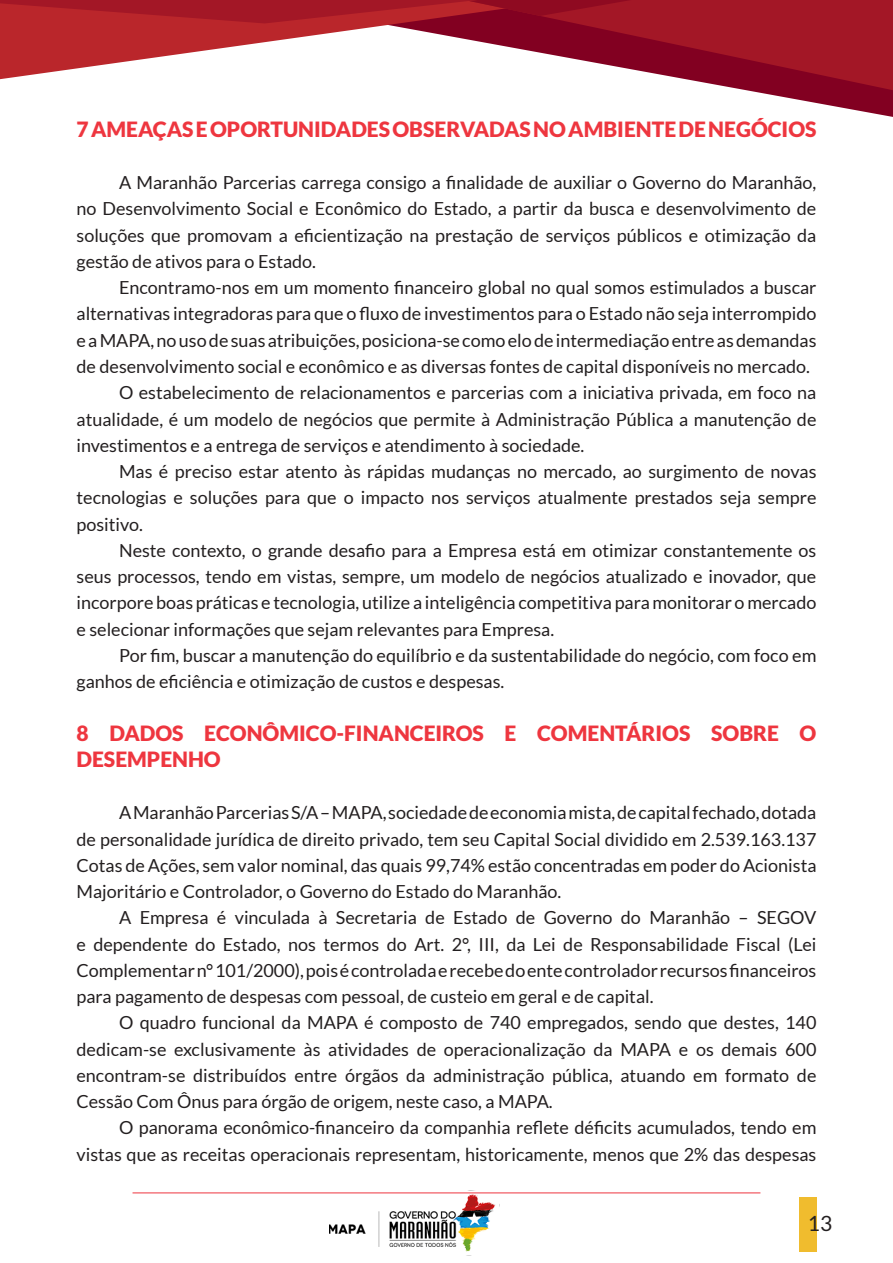
<style>
.page{position:relative;width:893px;height:1263px;background:#fff}
.page>*{position:absolute;margin:0;border:0;box-sizing:border-box;transform-origin:0 0}
.t1{font:900 21px/26.2px "Lato";color:#ee363f}
.t2{font:21px "Lato";color:#231f20}
.t3{font:18px/26.2px "Lato";color:#231f20;text-align:justify}
</style>
<div class="page">
<div style="left:799px;top:1197px;width:17px;height:55px;background:#f0bc2e"></div>
<svg style="left:745px;top:90px;width:148px;height:27px"></svg>
<svg style="left:0;top:0;width:893px;height:90px"></svg>
<img style="left:329px;top:1190px;width:171px;height:66px">
<hr style="left:133px;top:1192px;width:627px;height:1px;background:#ee353e">
<p class="t1" style="left:77px;top:115px;width:741px">7 AMEAÇAS E OPORTUNIDADES OBSERVADAS NO AMBIENTE DE NEGÓCIOS</p>
<p class="t3" style="left:77px;top:169px;width:741px;text-indent:43px">A Maranhão Parcerias carrega consigo a finalidade de auxiliar o Governo do Maranhão, no Desenvolvimento Social e Econômico do Estado, a partir da busca e desenvolvimento de soluções que promovam a eficientização na prestação de serviços públicos e otimização da gestão de ativos para o Estado.</p>
<p class="t3" style="left:77px;top:274px;width:741px;text-indent:43px">Encontramo-nos em um momento financeiro global no qual somos estimulados a buscar alternativas integradoras para que o fluxo de investimentos para o Estado não seja interrompido e a MAPA, no uso de suas atribuições, posiciona-se como elo de intermediação entre as demandas de desenvolvimento social e econômico e as diversas fontes de capital disponíveis no mercado.</p>
<p class="t3" style="left:77px;top:379px;width:741px;text-indent:43px">O estabelecimento de relacionamentos e parcerias com a iniciativa privada, em foco na atualidade, é um modelo de negócios que permite à Administração Pública a manutenção de investimentos e a entrega de serviços e atendimento à sociedade.</p>
<p class="t3" style="left:77px;top:458px;width:741px;text-indent:43px">Mas é preciso estar atento às rápidas mudanças no mercado, ao surgimento de novas tecnologias e soluções para que o impacto nos serviços atualmente prestados seja sempre positivo.</p>
<p class="t3" style="left:77px;top:537px;width:741px;text-indent:43px">Neste contexto, o grande desafio para a Empresa está em otimizar constantemente os seus processos, tendo em vistas, sempre, um modelo de negócios atualizado e inovador, que incorpore boas práticas e tecnologia, utilize a inteligência competitiva para monitorar o mercado e selecionar informações que sejam relevantes para Empresa.</p>
<p class="t3" style="left:77px;top:642px;width:741px;text-indent:43px">Por fim, buscar a manutenção do equilíbrio e da sustentabilidade do negócio, com foco em ganhos de eficiência e otimização de custos e despesas.</p>
<p class="t1" style="left:77px;top:719px;width:741px">8 DADOS ECONÔMICO-FINANCEIROS E COMENTÁRIOS SOBRE O<br>DESEMPENHO</p>
<p class="t3" style="left:77px;top:799px;width:741px;text-indent:43px">A Maranhão Parcerias S/A – MAPA, sociedade de economia mista, de capital fechado, dotada de personalidade jurídica de direito privado, tem seu Capital Social dividido em 2.539.163.137<br>Cotas de Ações, sem valor nominal, das quais 99,74% estão concentradas em poder do Acionista Majoritário e Controlador, o Governo do Estado do Maranhão.</p>
<p class="t3" style="left:77px;top:904px;width:741px;text-indent:43px">A Empresa é vinculada à Secretaria de Estado de Governo do Maranhão – SEGOV e dependente do Estado, nos termos do Art. 2°, III, da Lei de Responsabilidade Fiscal (Lei Complementar n° 101/2000), pois é controlada e recebe do ente controlador recursos financeiros para pagamento de despesas com pessoal, de custeio em geral e de capital.</p>
<p class="t3" style="left:77px;top:1009px;width:741px;text-indent:43px">O quadro funcional da MAPA é composto de 740 empregados, sendo que destes, 140 dedicam-se exclusivamente às atividades de operacionalização da MAPA e os demais 600 encontram-se distribuídos entre órgãos da administração pública, atuando em formato de Cessão Com Ônus para órgão de origem, neste caso, a MAPA.</p>
<p class="t3" style="left:77px;top:1114px;width:741px;text-align:right">O panorama econômico-financeiro da companhia reflete déficits acumulados, tendo em vistas que as receitas operacionais representam, historicamente, menos que 2% das despesas</p>
<p class="t2" style="left:808px;top:1211px;width:26px">13</p>
</div>
